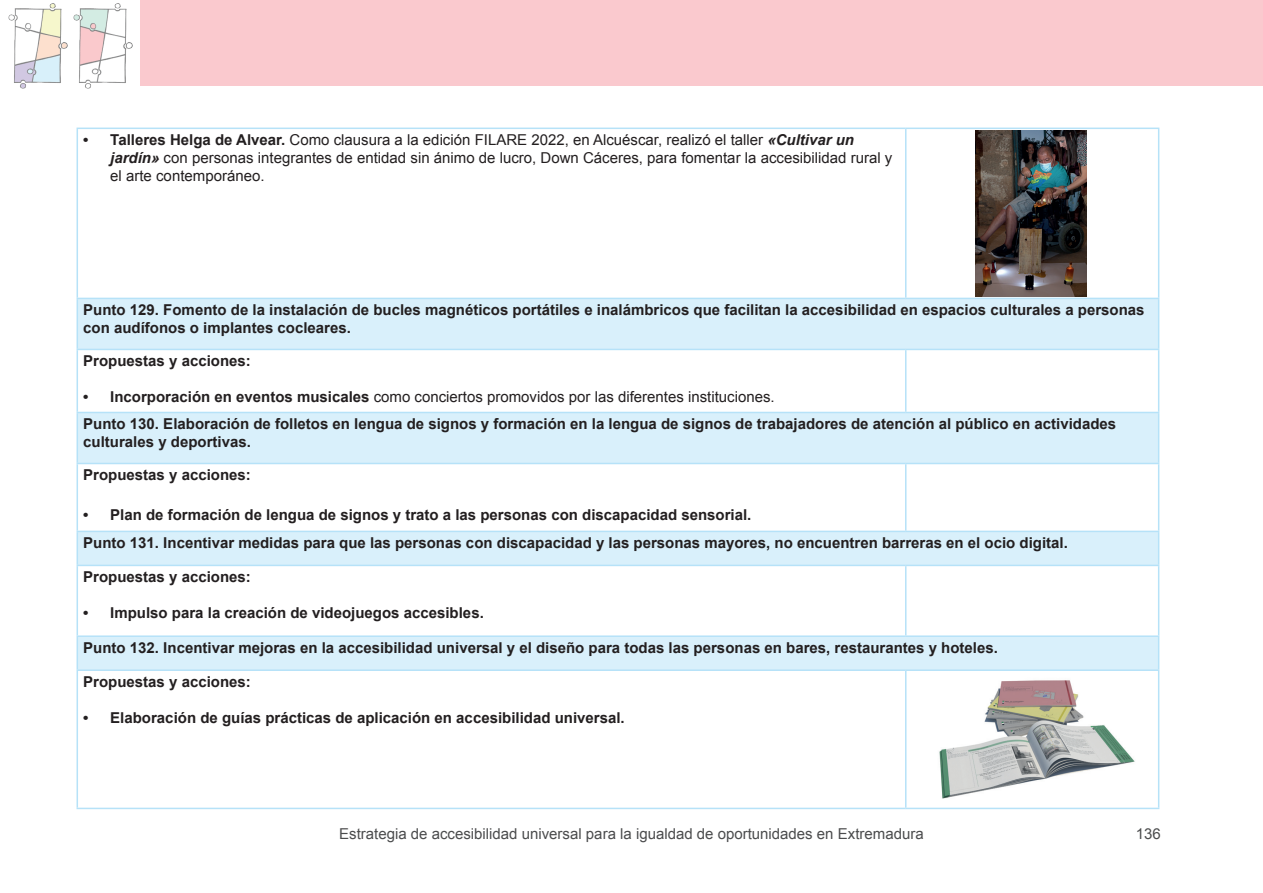
<style>
.page{position:relative;width:1263px;height:893px;background:#fff}
.page>*{position:absolute;margin:0;border:0;box-sizing:border-box;transform-origin:0 0}
.t1{font:700 15px/18px "Arial";color:#231f20}
.t2{font:15px/18px "Arial";color:#231f20}
.t3{font:15px "Arial";color:#4b4c4d}
.s1{font-weight:700}
.s2{font-weight:700;font-style:italic}
.s3{font-weight:400}
</style>
<div class="page">
<img style="left:8px;top:3px;width:125px;height:86px">
<div style="left:140px;top:0;width:1123px;height:85px;background:#fac9ce"></div>
<svg style="left:78px;top:299px;width:1080px;height:370px"></svg>
<hr style="left:77px;top:128px;width:829px;height:1px;background:#b6e2f8">
<hr style="left:77px;top:129px;width:1px;height:169px;background:#b6e2f8">
<hr style="left:906px;top:128px;width:253px;height:1px;background:#b6e2f8">
<hr style="left:905px;top:129px;width:1px;height:169px;background:#b6e2f8">
<hr style="left:1158px;top:129px;width:1px;height:169px;background:#b6e2f8">
<hr style="left:77px;top:298px;width:829px;height:1px;background:#b6e2f8">
<hr style="left:77px;top:299px;width:1px;height:50px;background:#b6e2f8">
<hr style="left:906px;top:298px;width:253px;height:1px;background:#b6e2f8">
<hr style="left:1158px;top:299px;width:1px;height:50px;background:#b6e2f8">
<hr style="left:77px;top:349px;width:829px;height:1px;background:#b6e2f8">
<hr style="left:77px;top:350px;width:1px;height:62px;background:#b6e2f8">
<hr style="left:906px;top:349px;width:253px;height:1px;background:#b6e2f8">
<hr style="left:905px;top:350px;width:1px;height:62px;background:#b6e2f8">
<hr style="left:1158px;top:350px;width:1px;height:62px;background:#b6e2f8">
<hr style="left:77px;top:412px;width:829px;height:1px;background:#b6e2f8">
<hr style="left:77px;top:413px;width:1px;height:50px;background:#b6e2f8">
<hr style="left:906px;top:412px;width:253px;height:1px;background:#b6e2f8">
<hr style="left:1158px;top:413px;width:1px;height:50px;background:#b6e2f8">
<hr style="left:77px;top:463px;width:829px;height:1px;background:#b6e2f8">
<hr style="left:77px;top:464px;width:1px;height:67px;background:#b6e2f8">
<hr style="left:906px;top:463px;width:253px;height:1px;background:#b6e2f8">
<hr style="left:905px;top:464px;width:1px;height:67px;background:#b6e2f8">
<hr style="left:1158px;top:464px;width:1px;height:67px;background:#b6e2f8">
<hr style="left:77px;top:531px;width:829px;height:1px;background:#b6e2f8">
<hr style="left:77px;top:532px;width:1px;height:33px;background:#b6e2f8">
<hr style="left:906px;top:531px;width:253px;height:1px;background:#b6e2f8">
<hr style="left:1158px;top:532px;width:1px;height:33px;background:#b6e2f8">
<hr style="left:77px;top:565px;width:829px;height:1px;background:#b6e2f8">
<hr style="left:77px;top:566px;width:1px;height:69px;background:#b6e2f8">
<hr style="left:906px;top:565px;width:253px;height:1px;background:#b6e2f8">
<hr style="left:905px;top:566px;width:1px;height:69px;background:#b6e2f8">
<hr style="left:1158px;top:566px;width:1px;height:69px;background:#b6e2f8">
<hr style="left:77px;top:635px;width:829px;height:2px;background:#b6e2f8">
<hr style="left:77px;top:637px;width:1px;height:32px;background:#b6e2f8">
<hr style="left:906px;top:635px;width:253px;height:2px;background:#b6e2f8">
<hr style="left:1158px;top:637px;width:1px;height:32px;background:#b6e2f8">
<hr style="left:77px;top:669px;width:829px;height:2px;background:#b6e2f8">
<hr style="left:77px;top:671px;width:1px;height:137px;background:#b6e2f8">
<hr style="left:906px;top:669px;width:253px;height:2px;background:#b6e2f8">
<hr style="left:905px;top:671px;width:1px;height:137px;background:#b6e2f8">
<hr style="left:1158px;top:671px;width:1px;height:137px;background:#b6e2f8">
<hr style="left:77px;top:808px;width:829px;height:1px;background:#b6e2f8">
<hr style="left:906px;top:808px;width:253px;height:1px;background:#b6e2f8">
<img style="left:976px;top:131px;width:111px;height:166px">
<img style="left:939px;top:680px;width:196px;height:119px">
<p class="t2" style="left:110px;top:131px;width:783px;text-indent:-27px"><span class="s1">• Talleres Helga de Alvear.</span> Como clausura a la edición FILARE 2022, en Alcuéscar, realizó el taller <span class="s2">«Cultivar un jardín»</span> con personas integrantes de entidad sin ánimo de lucro, Down Cáceres, para fomentar la accesibilidad rural y el arte contemporáneo.</p>
<p class="t1" style="left:83px;top:302px;width:1063px">Punto 129. Fomento de la instalación de bucles magnéticos portátiles e inalámbricos que facilitan la accesibilidad en espacios culturales a personas con audífonos o implantes cocleares.</p>
<p class="t1" style="left:83px;top:353px;width:169px">Propuestas y acciones:</p>
<p class="t1" style="left:83px;top:384px;width:1034px;line-height:27px">• Incorporación en eventos musicales <span class="s3">como conciertos promovidos por las diferentes instituciones.<br></span>Punto 130. Elaboración de folletos en lengua de signos y formación en la lengua de signos de trabajadores de atención al público en actividades</p>
<p class="t1" style="left:83px;top:434px;width:169px">culturales y deportivas.</p>
<p class="t1" style="left:83px;top:467px;width:169px">Propuestas y acciones:</p>
<p class="t1" style="left:83px;top:501px;width:986px;line-height:28.3px">• Plan de formación de lengua de signos y trato a las personas con discapacidad sensorial.<br>Punto 131. Incentivar medidas para que las personas con discapacidad y las personas mayores, no encuentren barreras en el ocio digital.</p>
<p class="t1" style="left:83px;top:569px;width:169px">Propuestas y acciones:</p>
<p class="t1" style="left:83px;top:605px;width:402px">• Impulso para la creación de videojuegos accesibles.</p>
<p class="t1" style="left:83px;top:639px;width:916px">Punto 132. Incentivar mejoras en la accesibilidad universal y el diseño para todas las personas en bares, restaurantes y hoteles.</p>
<p class="t1" style="left:83px;top:673px;width:169px">Propuestas y acciones:</p>
<p class="t1" style="left:83px;top:709px;width:543px">• Elaboración de guías prácticas de aplicación en accesibilidad universal.</p>
<p class="t3" style="left:339px;top:824px;width:586px">Estrategia de accesibilidad universal para la igualdad de oportunidades en Extremadura</p>
<p class="t3" style="left:1136px;top:824px;width:27px">136</p>
</div>
